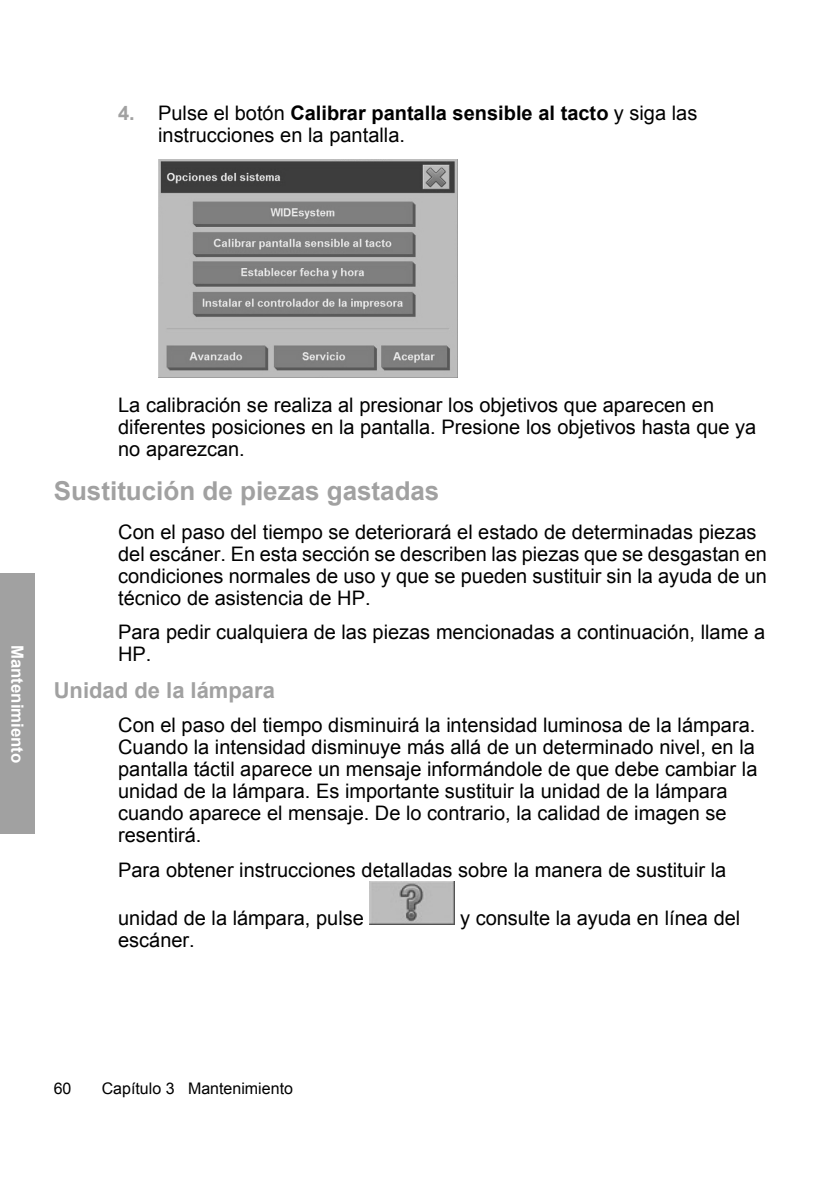
<style>
.page{position:relative;width:840px;height:1190px;background:#fff}
.page>*{position:absolute;margin:0;border:0;box-sizing:border-box;transform-origin:0 0}
.t1{font:700 26px "Arial";color:#a1a1a1}
.t2{font:700 22px "Arial";color:#a1a1a1}
.t3{font:20px/22px "Arial";color:#000}
.t4{font:700 16.8px "Arial";color:#fff}
.t5{font:16px "Arial";color:#000}
.s1{font-weight:700;color:#a1a1a1}
.s2{font-weight:700}
</style>
<div class="page">
<img style="left:158px;top:160px;width:299px;height:218px">
<img style="left:369px;top:882px;width:85px;height:43px">
<div style="left:0;top:574px;width:35px;height:260px;background:#a1a1a1"></div>
<p class="t3" style="left:158px;top:102px;width:541px;text-indent:-40px"><span class="s1">4.</span> Pulse el botón <span class="s2">Calibrar pantalla sensible al tacto</span> y siga las instrucciones en la pantalla.</p>
<p class="t4" style="left:27px;top:645px;width:120px;rotate:90deg">Mantenimiento</p>
<p class="t3" style="left:118px;top:394px;width:640px">La calibración se realiza al presionar los objetivos que aparecen en diferentes posiciones en la pantalla. Presione los objetivos hasta que ya no aparezcan.</p>
<h1 class="t1" style="left:54px;top:476px;width:387px">Sustitución de piezas gastadas</h1>
<p class="t3" style="left:118px;top:521px;width:650px">Con el paso del tiempo se deteriorará el estado de determinadas piezas del escáner. En esta sección se describen las piezas que se desgastan en condiciones normales de uso y que se pueden sustituir sin la ayuda de un técnico de asistencia de HP.</p>
<p class="t3" style="left:118px;top:621px;width:649px">Para pedir cualquiera de las piezas mencionadas a continuación, llame a<br>HP.</p>
<p class="t2" style="left:54px;top:678px;width:223px">Unidad de la lámpara</p>
<p class="t3" style="left:118px;top:714px;width:641px">Con el paso del tiempo disminuirá la intensidad luminosa de la lámpara.<br>Cuando la intensidad disminuye más allá de un determinado nivel, en la pantalla táctil aparece un mensaje informándole de que debe cambiar la unidad de la lámpara. Es importante sustituir la unidad de la lámpara cuando aparece el mensaje. De lo contrario, la calidad de imagen se resentirá.</p>
<p class="t3" style="left:118px;top:859px;width:610px">Para obtener instrucciones detalladas sobre la manera de sustituir la</p>
<p class="t3" style="left:118px;top:907px;width:247px">unidad de la lámpara, pulse</p>
<p class="t3" style="left:460px;top:907px;width:282px">y consulte la ayuda en línea del</p>
<p class="t3" style="left:118px;top:929px;width:78px">escáner.</p>
<p class="t5" style="left:54px;top:1079px;width:19px">60</p>
<p class="t5" style="left:102px;top:1079px;width:193px">Capítulo 3 Mantenimiento</p>
</div>
